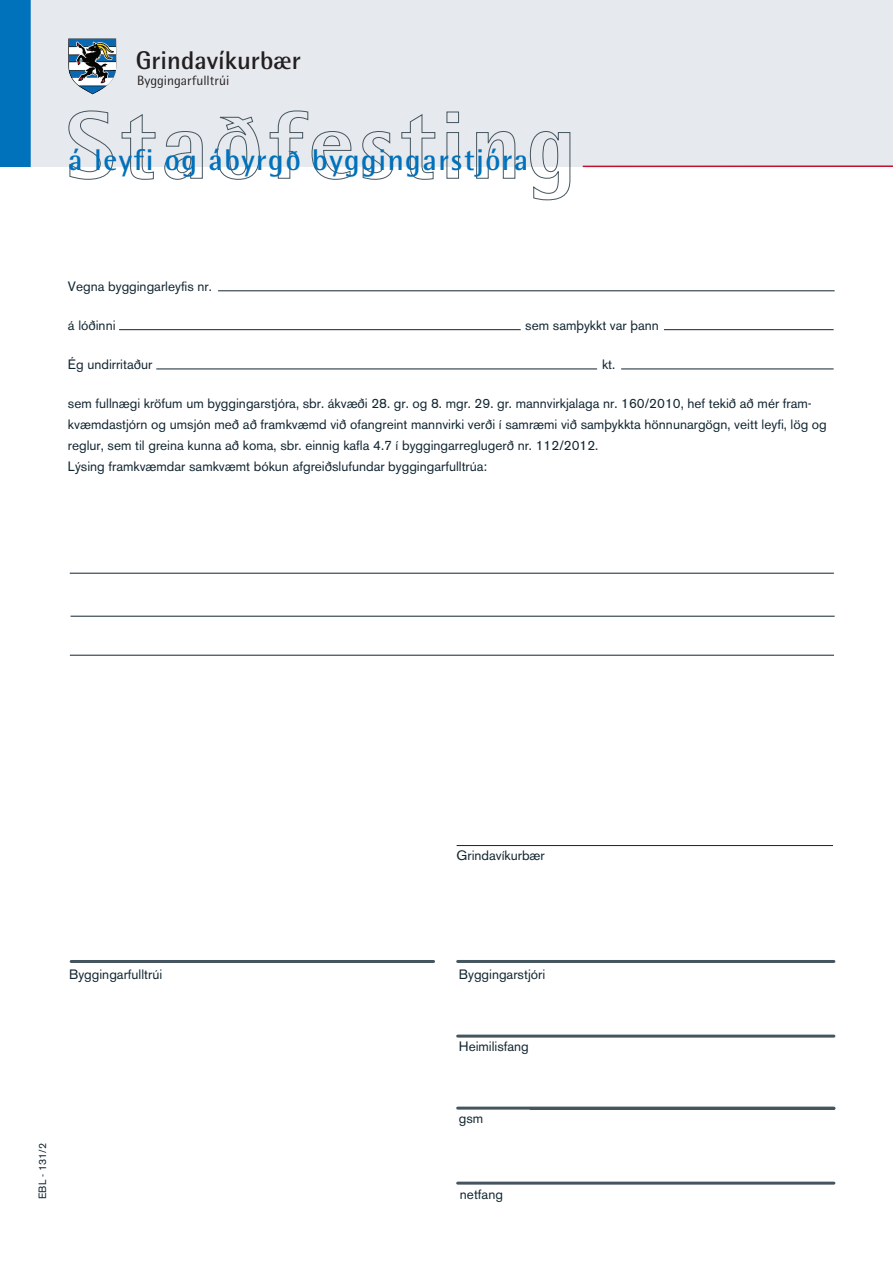
<style>
.page{position:relative;width:893px;height:1263px;background:#fff}
.page>*{position:absolute;margin:0;border:0;box-sizing:border-box;transform-origin:0 0}
.t1{font:700 30px "Rotis Semi Sans";letter-spacing:.05em;color:#0071bb}
.t2{font:700 25.65px "Rotis Semi Sans";color:#231f20}
.t3{font:13.5px/21px "Akzidenz Grotesk BE";color:#112530}
.t4{font:13.5px "Rotis Semi Sans";color:#231f20}
.t5{font:10.5px "Akzidenz Grotesk BE";color:#112530}
</style>
<div class="page">
<div style="left:0;top:0;width:893px;height:166px;background:#e6e9ed"></div>
<div style="left:0;top:0;width:31px;height:166px;background:#0071bb"></div>
<hr style="left:583px;top:165px;width:310px;height:2px;background:#c3102f">
<svg style="left:68px;top:110px;width:45px;height:70px"></svg>
<svg style="left:122px;top:114px;width:34px;height:66px"></svg>
<svg style="left:164px;top:131px;width:39px;height:49px"></svg>
<svg style="left:217px;top:117px;width:43px;height:63px"></svg>
<svg style="left:270px;top:110px;width:81px;height:70px"></svg>
<svg style="left:362px;top:131px;width:31px;height:49px"></svg>
<svg style="left:401px;top:114px;width:34px;height:66px"></svg>
<svg style="left:446px;top:112px;width:13px;height:67px"></svg>
<svg style="left:476px;top:131px;width:39px;height:48px"></svg>
<svg style="left:530px;top:131px;width:40px;height:69px"></svg>
<hr style="left:70px;top:573px;width:764px;height:1px;background:#112530">
<hr style="left:71px;top:616px;width:764px;height:1px;background:#112530">
<hr style="left:70px;top:655px;width:764px;height:1px;background:#112530">
<hr style="left:458px;top:1181px;width:376px;height:3px;background:#45555f">
<hr style="left:531px;top:1107px;width:303px;height:3px;background:#45555f">
<hr style="left:71px;top:960px;width:363px;height:3px;background:#45555f">
<hr style="left:458px;top:1106px;width:376px;height:3px;background:#45555f">
<hr style="left:457px;top:845px;width:376px;height:1px;background:#112530">
<hr style="left:458px;top:1034px;width:376px;height:3px;background:#45555f">
<hr style="left:458px;top:960px;width:376px;height:3px;background:#45555f">
<hr style="left:664px;top:329px;width:170px;height:1px;background:#112530">
<hr style="left:119px;top:329px;width:402px;height:1px;background:#112530">
<hr style="left:218px;top:291px;width:617px;height:1px;background:#112530">
<hr style="left:621px;top:369px;width:213px;height:1px;background:#112530">
<hr style="left:156px;top:369px;width:441px;height:1px;background:#112530">
<img style="left:68px;top:39px;width:48px;height:55px">
<h2 class="t2" style="left:136px;top:45px;width:166px">Grindavíkurbær</h2>
<p class="t4" style="left:137px;top:73px;width:94px">Byggingarfulltrúi</p>
<h1 class="t1" style="left:68px;top:141px;width:462px">á leyfi og ábyrgð byggingarstjóra</h1>
<p class="t3" style="left:68px;top:276px;width:145px">Vegna byggingarleyfis nr.</p>
<p class="t3" style="left:68px;top:315px;width:49px">á lóðinni</p>
<p class="t3" style="left:525px;top:315px;width:135px">sem samþykkt var þann</p>
<p class="t3" style="left:68px;top:354px;width:86px">Ég undirritaður</p>
<p class="t3" style="left:602px;top:354px;width:15px">kt.</p>
<p class="t3" style="left:68px;top:393px;width:760px">sem fullnægi kröfum um byggingarstjóra, sbr. ákvæði 28. gr. og 8. mgr. 29. gr. mannvirkjalaga nr. 160/2010, hef tekið að mér fram&shy;kvæmdastjórn og umsjón með að framkvæmd við ofangreint mannvirki verði í samræmi við samþykkta hönnunargögn, veitt leyfi, lög og reglur, sem til greina kunna að koma, sbr. einnig kafla 4.7 í byggingarreglugerð nr. 112/2012.<br>Lýsing framkvæmdar samkvæmt bókun afgreiðslufundar byggingarfulltrúa:</p>
<p class="t3" style="left:69px;top:963px;width:95px">Byggingarfulltrúi</p>
<p class="t5" style="left:36px;top:1199px;width:57px;rotate:-90deg">EBL - 131/2</p>
<p class="t3" style="left:456px;top:845px;width:90px">Grindavíkurbær</p>
<p class="t3" style="left:459px;top:963px;width:88px">Byggingarstjóri</p>
<p class="t3" style="left:459px;top:1035px;width:72px">Heimilisfang</p>
<p class="t3" style="left:459px;top:1108px;width:26px">gsm</p>
<p class="t3" style="left:460px;top:1184px;width:45px">netfang</p>
</div>
